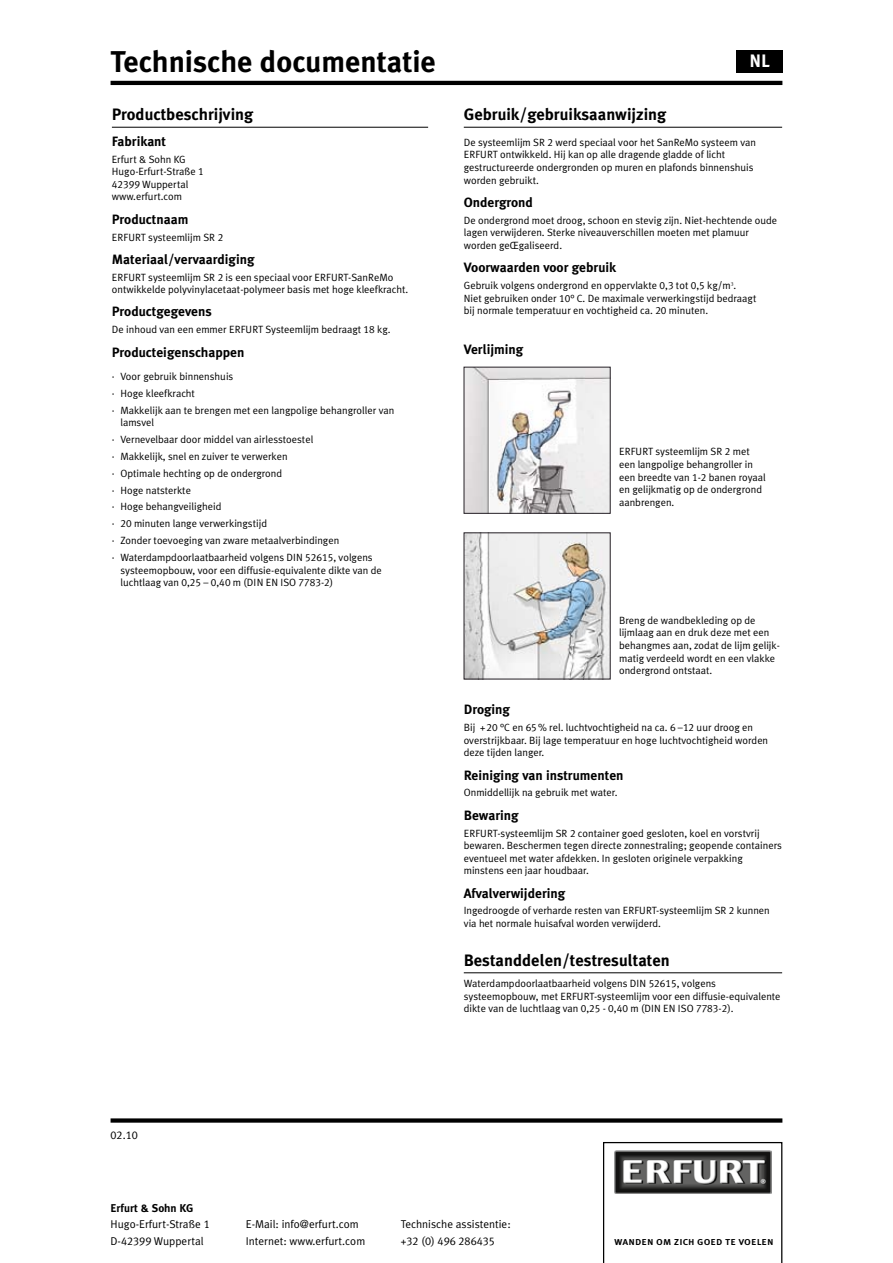
<style>
.page{position:relative;width:893px;height:1263px;background:#fff}
.page>*{position:absolute;margin:0;border:0;box-sizing:border-box;transform-origin:0 0}
.t1{font:700 30px "Meta Plus";color:#000}
.t2{font:700 18px "Meta Plus";color:#fff}
.t3{font:700 16.5px "Meta Plus";color:#000}
.t4{font:700 13.5px "Meta Plus";color:#000}
.t5{font:11.25px "Meta Plus Normal";color:#000}
.t6{font:11.25px "Meta Plus Medium Caps";letter-spacing:.005em;color:#000}
.t7{font:11.25px "Meta Plus Normal Caps";color:#000}
.t8{font:700 11.25px "Meta Plus";color:#000}
.t9{font:10.5px/12.6px "Meta Plus Normal";color:#000}
.s1{font-family:"Meta Plus Normal Caps"}
</style>
<div class="page">
<hr style="left:464px;top:127px;width:318px;height:1px;background:#000">
<hr style="left:464px;top:972px;width:318px;height:1px;background:#000">
<hr style="left:112px;top:127px;width:316px;height:1px;background:#000">
<img style="left:466px;top:369px;width:143px;height:143px">
<div style="left:464px;top:367px;width:147px;height:147px;border:1px solid #262127"></div>
<img style="left:466px;top:534px;width:143px;height:143px">
<hr style="left:111px;top:81px;width:671px;height:4px;background:#000">
<div style="left:736px;top:50px;width:46px;height:22px;background:#000"></div>
<div style="left:111px;top:1118px;width:671px;height:5px;background:#000"></div>
<svg style="left:603px;top:1142px;width:179px;height:121px"></svg>
<img style="left:614px;top:1150px;width:157px;height:43px">
<h1 class="t1" style="left:111px;top:44px;width:327px">Technische documentatie</h1>
<h2 class="t2" style="left:749px;top:51px;width:22px">NL</h2>
<h3 class="t3" style="left:112px;top:105px;width:143px">Productbeschrijving</h3>
<p class="t4" style="left:112px;top:133px;width:56px">Fabrikant</p>
<p class="t9" style="left:112px;top:153px;width:93px">Erfurt &amp; Sohn KG<br>Hugo-Erfurt-Straße <span class="s1">1<br>42399</span> Wuppertal www.erfurt.com</p>
<p class="t4" style="left:112px;top:211px;width:78px">Productnaam</p>
<p class="t9" style="left:112px;top:230px;width:113px">ERFURT systeemlijm SR <span class="s1">2</span></p>
<p class="t4" style="left:112px;top:251px;width:144px">Materiaal/vervaardiging</p>
<p class="t9" style="left:112px;top:271px;width:298px">ERFURT systeemlijm SR <span class="s1">2</span> is een speciaal voor ERFURT-SanReMo ontwikkelde polyvinylacetaat-polymeer basis met hoge kleefkracht.</p>
<p class="t4" style="left:112px;top:304px;width:101px">Productgegevens</p>
<p class="t9" style="left:112px;top:323px;width:280px">De inhoud van een emmer ERFURT Systeemlijm bedraagt <span class="s1">18</span> kg.</p>
<p class="t4" style="left:112px;top:344px;width:134px">Producteigenschappen</p>
<p class="t9" style="left:112px;top:368px;width:284px;line-height:16.8px">· Voor gebruik binnenshuis<br><span class="s1">·</span> Hoge kleefkracht<br><span class="s1">·</span> Makkelijk aan te brengen met een langpolige behangroller van</p>
<p class="t9" style="left:112px;top:414px;width:262px;line-height:16.8px;text-indent:9px">lamsvel<br><span class="s1">·</span> Vernevelbaar door middel van airlesstoestel<br><span class="s1">·</span> Makkelijk, snel en zuiver te verwerken<br><span class="s1">·</span> Optimale hechting op de ondergrond<br><span class="s1">·</span> Hoge natsterkte<br><span class="s1">·</span> Hoge behangveiligheid<br><span class="s1">· 20</span> minuten lange verwerkingstijd<br><span class="s1">·</span> Zonder toevoeging van zware metaalverbindingen<br><span class="s1">·</span> Waterdampdoorlaatbaarheid volgens DIN <span class="s1">52615</span>, volgens</p>
<p class="t9" style="left:120px;top:563px;width:263px">systeemopbouw, voor een diffusie-equivalente dikte van de luchtlaag van <span class="s1">0</span>,<span class="s1">25</span> – <span class="s1">0</span>,<span class="s1">40</span> m (DIN EN ISO <span class="s1">7783</span>-<span class="s1">2</span>)</p>
<p class="t7" style="left:111px;top:1128px;width:29px">02.10</p>
<h3 class="t3" style="left:464px;top:105px;width:204px">Gebruik/gebruiksaanwijzing</h3>
<p class="t9" style="left:464px;top:136px;width:294px">De systeemlijm SR <span class="s1">2</span> werd speciaal voor het SanReMo systeem van ERFURT ontwikkeld. Hij kan op alle dragende gladde of licht gestructureerde ondergronden op muren en plafonds binnenshuis worden gebruikt.</p>
<p class="t4" style="left:464px;top:194px;width:71px">Ondergrond</p>
<p class="t9" style="left:464px;top:214px;width:315px">De ondergrond moet droog, schoon en stevig zijn. Niet-hechtende oude lagen verwijderen. Sterke niveauverschillen moeten met plamuur worden geŒgaliseerd.</p>
<p class="t4" style="left:464px;top:260px;width:154px">Voorwaarden voor gebruik</p>
<p class="t9" style="left:464px;top:279px;width:294px">Gebruik volgens ondergrond en oppervlakte <span class="s1">0,3</span> tot <span class="s1">0,5</span> kg/m<sup>3</sup>.<br>Niet gebruiken onder <span class="s1">10</span>° C. De maximale verwerkingstijd bedraagt bij normale temperatuur en vochtigheid ca. <span class="s1">20</span> minuten.</p>
<p class="t4" style="left:464px;top:342px;width:61px">Verlijming</p>
<p class="t9" style="left:619px;top:445px;width:148px">ERFURT systeemlijm SR <span class="s1">2</span> met een langpolige behangroller in een breedte van <span class="s1">1</span>-<span class="s1">2</span> banen royaal en gelijkmatig op de ondergrond aanbrengen.</p>
<p class="t9" style="left:619px;top:614px;width:162px">Breng de wandbekleding op de lijmlaag aan en druk deze met een behangmes aan, zodat de lijm gelijk&shy;matig verdeeld wordt en een vlakke ondergrond ontstaat.</p>
<p class="t4" style="left:464px;top:702px;width:48px">Droging</p>
<p class="t9" style="left:464px;top:721px;width:306px">Bij +<span class="s1">20</span> °C en <span class="s1">65</span>% rel. luchtvochtigheid na ca. <span class="s1">6</span> –<span class="s1">12</span> uur droog en overstrijkbaar. Bij lage temperatuur en hoge luchtvochtigheid worden deze tijden langer.</p>
<p class="t4" style="left:464px;top:767px;width:161px">Reiniging van instrumenten</p>
<p class="t9" style="left:464px;top:786px;width:155px">Onmiddellijk na gebruik met water.</p>
<p class="t4" style="left:464px;top:807px;width:56px">Bewaring</p>
<p class="t9" style="left:464px;top:826px;width:320px">ERFURT-systeemlijm SR <span class="s1">2</span> container goed gesloten, koel en vorstvrij bewaren. Beschermen tegen directe zonnestraling; geopende containers eventueel met water afdekken. In gesloten originele verpakking minstens een jaar houdbaar.</p>
<p class="t4" style="left:464px;top:885px;width:103px">Afvalverwijdering</p>
<p class="t9" style="left:464px;top:904px;width:308px">Ingedroogde of verharde resten van ERFURT-systeemlijm SR <span class="s1">2</span> kunnen via het normale huisafval worden verwijderd.</p>
<h3 class="t3" style="left:464px;top:951px;width:207px">Bestanddelen/testresultaten</h3>
<p class="t9" style="left:464px;top:977px;width:318px">Waterdampdoorlaatbaarheid volgens DIN <span class="s1">52615</span>, volgens systeemopbouw, met ERFURT-systeemlijm voor een diffusie-equivalente dikte van de luchtlaag van <span class="s1">0</span>,<span class="s1">25</span> - <span class="s1">0</span>,<span class="s1">40</span> m (DIN EN ISO <span class="s1">7783</span>-<span class="s1">2</span>).</p>
<p class="t8" style="left:110px;top:1201px;width:85px">Erfurt &amp; Sohn KG</p>
<p class="t5" style="left:110px;top:1218px;width:101px">Hugo-Erfurt-Straße <span class="s1">1</span></p>
<p class="t5" style="left:246px;top:1218px;width:114px">E-Mail: info@erfurt.com</p>
<p class="t5" style="left:401px;top:1218px;width:111px">Technische assistentie:</p>
<p class="t5" style="left:110px;top:1234px;width:95px">D-<span class="s1">42399</span> Wuppertal</p>
<p class="t5" style="left:246px;top:1234px;width:121px">Internet: www.erfurt.com</p>
<p class="t7" style="left:401px;top:1234px;width:96px">+32 (0) 496 286435</p>
<p class="t6" style="left:614px;top:1234px;width:161px">wanden om zich goed te voelen</p>
</div>
